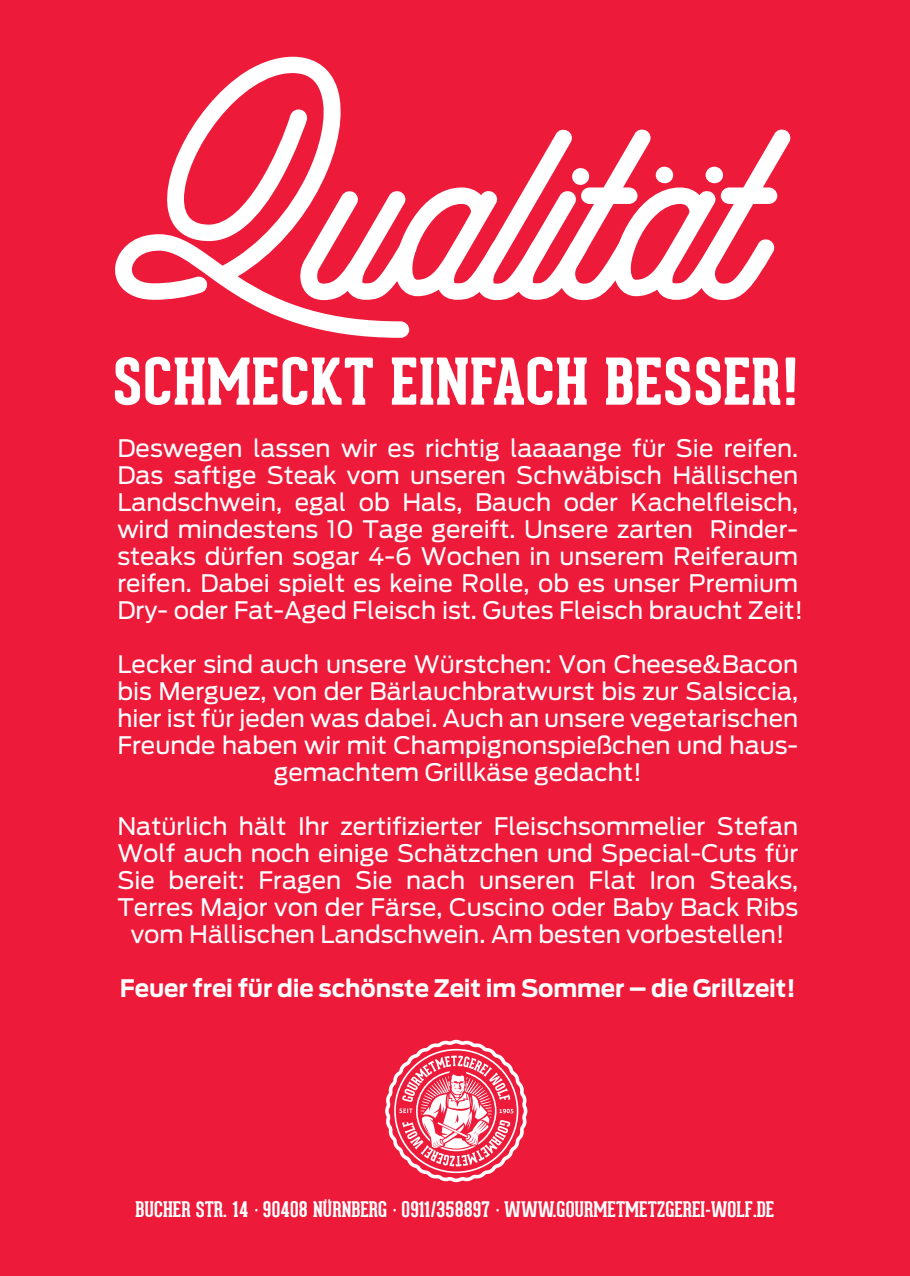
<style>
.page{position:relative;width:910px;height:1276px;background:#ed1a3a}
.page>*{position:absolute;margin:0;border:0;box-sizing:border-box;transform-origin:0 0}
.t1{font:800 63px "Geared Slab";color:#fff}
.t2{font:24px/27px "Antenna";color:#fff;text-align:center}
.t3{font:700 24px "Antenna";letter-spacing:-.005em;color:#fff}
.t4{font:700 21px "Geared Slab";color:#fff}
</style>
<div class="page">
<svg style="left:385px;top:1039px;width:143px;height:143px"></svg>
<svg style="left:115px;top:56px;width:294px;height:282px"></svg>
<svg style="left:295px;top:128px;width:496px;height:172px"></svg>
<div style="left:655px;top:166px;width:18px;height:18px;background:#fff;border-radius:50%"></div>
<div style="left:705px;top:166px;width:18px;height:18px;background:#fff;border-radius:50%"></div>
<h1 class="t1" style="left:112px;top:345px;width:687px">SCHMECKT EINFACH BESSER!</h1>
<p class="t2" style="left:117px;top:434px;width:688px;text-align:left">Deswegen lassen wir es richtig laaaange für Sie reifen.<br>Das saftige Steak vom unseren Schwäbisch Hällischen Landschwein, egal ob Hals, Bauch oder Kachelfleisch, wird mindestens 10 Tage gereift. Unsere zarten Rinder&shy;steaks dürfen sogar 4-6 Wochen in unserem Reiferaum reifen. Dabei spielt es keine Rolle, ob es unser Premium Dry- oder Fat-Aged Fleisch ist. Gutes Fleisch braucht Zeit!</p>
<p class="t2" style="left:117px;top:650px;width:682px">Lecker sind auch unsere Würstchen: Von Cheese&amp;Bacon bis Merguez, von der Bärlauchbratwurst bis zur Salsiccia, hier ist für jeden was dabei. Auch an unsere vegetarischen Freunde haben wir mit Champignonspießchen und haus&shy;gemachtem Grillkäse gedacht!</p>
<p class="t2" style="left:117px;top:812px;width:682px">Natürlich hält Ihr zertifizierter Fleischsommelier Stefan Wolf auch noch einige Schätzchen und Special-Cuts für Sie bereit: Fragen Sie nach unseren Flat Iron Steaks, Terres Major von der Färse, Cuscino oder Baby Back Ribs vom Hällischen Landschwein. Am besten vorbestellen!</p>
<p class="t3" style="left:120px;top:974px;width:677px">Feuer frei für die schönste Zeit im Sommer – die Grillzeit!</p>
<p class="t4" style="left:136px;top:1196px;width:640px">BUCHER STR. 14 90408 NÜRNBERG 0911/358897 WWW.GOURMETMETZGEREI-WOLF.DE</p>
</div>
